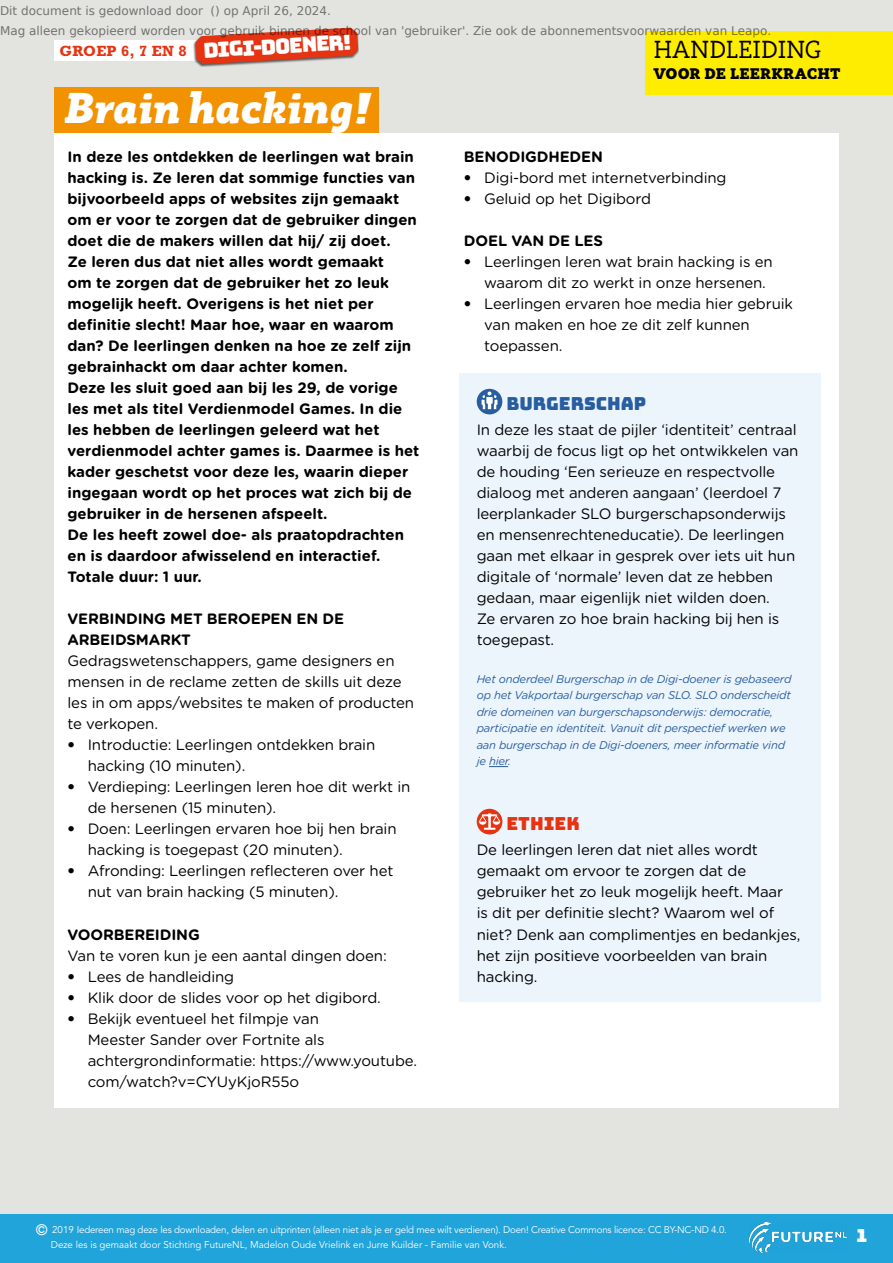
<style>
.page{position:relative;width:893px;height:1263px;background:#fff}
.page>*{position:absolute;margin:0;border:0;box-sizing:border-box;transform-origin:0 0}
.t1{font:italic 900 42px "Rogliano";color:#fff}
.t2{font:24px "Rogliano";letter-spacing:.01em;color:#000}
.t3{font:20.85px "Bungee";color:#fff}
.t4{font:18px "Bungee";color:#285e9f}
.t5{font:18px "Bungee";color:#e63312}
.t6{font:18px "Bungee";color:#fff}
.t7{font:15px/21px "Gotham Rounded";letter-spacing:-.01em;color:#000}
.t8{font:700 15px/21px "Gotham Rounded";color:#000}
.t9{font:900 15px "Rogliano";letter-spacing:.01em;color:#000}
.t10{font:700 15px "Rockwell Std";letter-spacing:.02em;color:#e63312}
.t11{font:12px/20.4px "DejaVu Sans";color:rgb(0 0 0/.5)}
.t12{font:italic 11.25px/16.5px "Gotham Rounded";letter-spacing:-.02em;color:#285e9f}
.t13{font:9.75px/15px "Avenir LT Std";letter-spacing:-.02em;color:#fff}
.s1{font-family:"Avenir LT Std";font-weight:900}
.s2{font-weight:500;font-size:15px}
</style>
<div class="page">
<div style="left:0;top:0;width:893px;height:1222px;background:#e3e3df"></div>
<div style="left:54px;top:133px;width:785px;height:974px;background:#fff"></div>
<div style="left:459px;top:373px;width:362px;height:628px;background:#ecf4fc"></div>
<svg style="left:489px;top:766px;width:19px;height:1px"></svg>
<div style="left:477px;top:389px;width:25px;height:25px;background:#285e9f;border-radius:50%"></div>
<svg style="left:481px;top:391px;width:17px;height:19px"></svg>
<div style="left:477px;top:809px;width:25px;height:25px;background:#e63312;border-radius:50%"></div>
<svg style="left:479px;top:813px;width:21px;height:17px"></svg>
<div style="left:645px;top:31px;width:248px;height:41px;background:#ffed00"></div>
<div style="left:645px;top:60px;width:248px;height:35px;background:#ffed00"></div>
<div style="left:0;top:1214px;width:893px;height:49px;background:#21a4da"></div>
<img style="left:750px;top:1222px;width:96px;height:31px">
<div style="left:54px;top:40px;width:161px;height:20px;background:#fff"></div>
<div style="left:193px;top:28px;width:166px;height:39px;background:#000;opacity:.6"></div>
<svg style="left:195px;top:28px;width:163px;height:36px"></svg>
<div style="left:54px;top:88px;width:325px;height:45px;background:#f39200"></div>
<p class="t11" style="left:0;top:0;width:773px">Dit document is gedownload door () op April 26, 2024.<br>Mag alleen gekopieerd worden voor gebruik binnen de school van 'gebruiker'. Zie ook de abonnementsvoorwaarden van Leapo.</p>
<p class="t10" style="left:59px;top:42px;width:129px">GROEP 6, 7 EN 8</p>
<h3 class="t3" style="left:203px;top:38px;width:150px;rotate:-3deg">digi-doener!</h3>
<h1 class="t1" style="left:63px;top:82px;width:307px">Brain hacking!</h1>
<h2 class="t2" style="left:654px;top:34px;width:169px">HANDLEIDING</h2>
<p class="t9" style="left:654px;top:64px;width:188px">VOOR DE LEERKRACHT</p>
<p class="t8" style="left:68px;top:146px;width:353px">In deze les ontdekken de leerlingen wat brain hacking is. Ze leren dat sommige functies van bijvoorbeeld apps of websites zijn gemaakt om er voor te zorgen dat de gebruiker dingen doet die de makers willen dat hij/ zij doet.<br>Ze leren dus dat niet alles wordt gemaakt<br>om te zorgen dat de gebruiker het zo leuk mogelijk heeft. Overigens is het niet per definitie slecht! Maar hoe, waar en waarom dan? De leerlingen denken na hoe ze zelf zijn gebrainhackt om daar achter komen.<br>Deze les sluit goed aan bij les 29, de vorige les met als titel Verdienmodel Games. In die les hebben de leerlingen geleerd wat het verdienmodel achter games is. Daarmee is het kader geschetst voor deze les, waarin dieper ingegaan wordt op het proces wat zich bij de gebruiker in de hersenen afspeelt.<br>De les heeft zowel doe- als praatopdrachten en is daardoor afwisselend en interactief.<br>Totale duur: 1 uur.</p>
<p class="t8" style="left:68px;top:608px;width:278px">VERBINDING MET BEROEPEN EN DE<br>ARBEIDSMARKT</p>
<p class="t7" style="left:68px;top:650px;width:348px">Gedragswetenschappers, game designers en mensen in de reclame zetten de skills uit deze les in om apps/websites te maken of producten te verkopen.</p>
<p class="t7" style="left:88px;top:734px;width:289px;text-indent:-20px"><span class="s1">•</span> Introductie: Leerlingen ontdekken brain hacking (10 minuten).</p>
<p class="t7" style="left:88px;top:776px;width:324px;text-indent:-20px"><span class="s1">•</span> Verdieping: Leerlingen leren hoe dit werkt in de hersenen (15 minuten).</p>
<p class="t7" style="left:88px;top:818px;width:310px;text-indent:-20px"><span class="s1">•</span> Doen: Leerlingen ervaren hoe bij hen brain hacking is toegepast (20 minuten).</p>
<p class="t7" style="left:88px;top:860px;width:307px;text-indent:-20px"><span class="s1">•</span> Afronding: Leerlingen reflecteren over het nut van brain hacking (5 minuten).</p>
<p class="t8" style="left:68px;top:923px;width:134px">VOORBEREIDING</p>
<p class="t7" style="left:68px;top:944px;width:321px">Van te voren kun je een aantal dingen doen:</p>
<p class="t7" style="left:68px;top:965px;width:168px"><span class="s1">•</span> Lees de handleiding</p>
<p class="t7" style="left:68px;top:986px;width:315px"><span class="s1">•</span> Klik door de slides voor op het digibord.</p>
<p class="t7" style="left:88px;top:1007px;width:331px;text-indent:-20px"><span class="s1">•</span> Bekijk eventueel het filmpje van<br>Meester Sander over Fortnite als achtergrondinformatie: https://www.youtube. com/watch?v=CYUyKjoR55o</p>
<p class="t8" style="left:464px;top:146px;width:141px">BENODIGDHEDEN</p>
<p class="t7" style="left:464px;top:167px;width:264px"><span class="s1">•</span> Digi-bord met internetverbinding</p>
<p class="t7" style="left:464px;top:188px;width:189px"><span class="s1">•</span> Geluid op het Digibord</p>
<p class="t8" style="left:464px;top:230px;width:141px">DOEL VAN DE LES</p>
<p class="t7" style="left:484px;top:251px;width:290px;text-indent:-20px"><span class="s1">•</span> Leerlingen leren wat brain hacking is en waarom dit zo werkt in onze hersenen.</p>
<p class="t7" style="left:484px;top:293px;width:310px;text-indent:-20px"><span class="s1">•</span> Leerlingen ervaren hoe media hier gebruik van maken en hoe ze dit zelf kunnen toepassen.</p>
<p class="t4" style="left:506px;top:393px;width:141px">BURGERSCHAP</p>
<p class="t7" style="left:477px;top:419px;width:323px">In deze les staat de pijler ‘identiteit’ centraal waarbij de focus ligt op het ontwikkelen van de houding ‘Een serieuze en respectvolle dialoog met anderen aangaan’ (leerdoel 7 leerplankader SLO burgerschapsonderwijs en mensenrechteneducatie). De leerlingen gaan met elkaar in gesprek over iets uit hun digitale of ‘normale’ leven dat ze hebben gedaan, maar eigenlijk niet wilden doen.<br>Ze ervaren zo hoe brain hacking bij hen is toegepast.</p>
<p class="t12" style="left:477px;top:670px;width:316px">Het onderdeel Burgerschap in de Digi-doener is gebaseerd op het Vakportaal burgerschap van SLO. SLO onderscheidt drie domeinen van burgerschapsonderwijs: democratie, participatie en identiteit. Vanuit dit perspectief werken we aan burgerschap in de Digi-doeners, meer informatie vind je hier.</p>
<p class="t5" style="left:506px;top:813px;width:75px">Ethiek</p>
<p class="t7" style="left:477px;top:839px;width:325px">De leerlingen leren dat niet alles wordt gemaakt om ervoor te zorgen dat de gebruiker het zo leuk mogelijk heeft. Maar<br>is dit per definitie slecht? Waarom wel of niet? Denk aan complimentjes en bedankjes, het zijn positieve voorbeelden van brain hacking.</p>
<p class="t13" style="left:51px;top:1222px;width:678px;text-indent:-15px"><span class="s2">©</span> 2019 Iedereen mag deze les downloaden, delen en uitprinten (alleen niet als je er geld mee wilt verdienen). Doen! Creative Commons licence: CC BY-NC-ND 4.0.<br>Deze les is gemaakt door Stichting FutureNL, Madelon Oude Vrielink en Jurre Kuilder - Familie van Vonk.</p>
<p class="t6" style="left:857px;top:1225px;width:12px">1</p>
</div>
